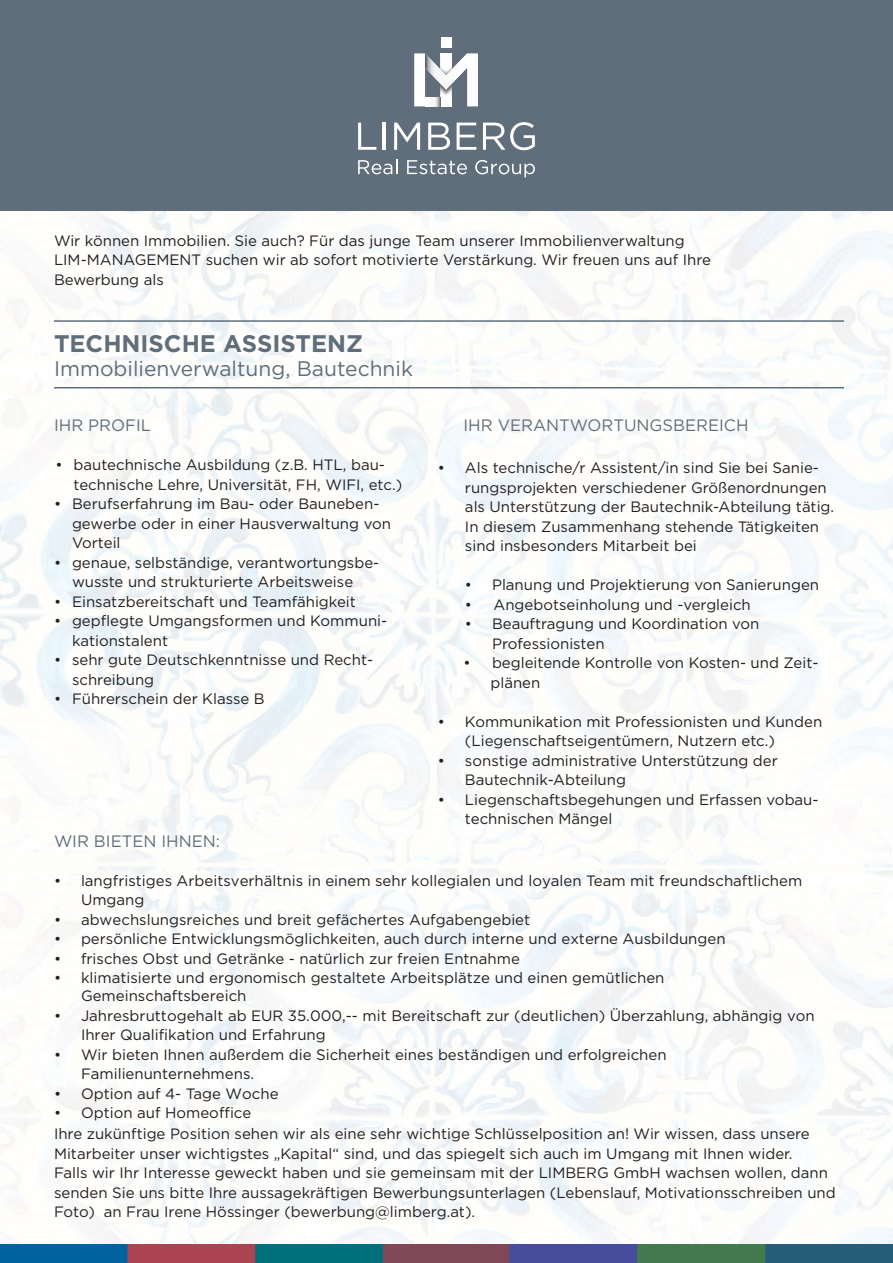
<style>
.page{position:relative;width:893px;height:1263px;background:#fff}
.page>*{position:absolute;margin:0;border:0;box-sizing:border-box;transform-origin:0 0}
.t1{font:700 24px "Gotham";color:#5f6e7a}
.t2{font:21px "Gotham";color:#5f6e7a}
.t3{font:16.5px "Gotham";color:#5f6e7a}
.t4{font:15px/19.5px "Gotham";color:#231f20}
</style>
<div class="page">
<img style="left:0;top:210px;width:893px;height:1053px">
<div style="left:0;top:0;width:893px;height:210px;background:#5f6e7a"></div>
<div style="left:441px;top:37px;width:10px;height:11px;background:#fff"></div>
<svg style="left:414px;top:53px;width:64px;height:53px"></svg>
<svg style="left:358px;top:123px;width:18px;height:27px"></svg>
<hr style="left:383px;top:123px;width:3px;height:27px;background:#fff">
<svg style="left:394px;top:123px;width:26px;height:27px"></svg>
<svg style="left:428px;top:123px;width:22px;height:27px"></svg>
<svg style="left:457px;top:123px;width:19px;height:27px"></svg>
<svg style="left:483px;top:122px;width:52px;height:28px"></svg>
<svg style="left:358px;top:160px;width:39px;height:14px"></svg>
<svg style="left:407px;top:160px;width:60px;height:14px"></svg>
<svg style="left:475px;top:160px;width:60px;height:17px"></svg>
<img style="left:0;top:1244px;width:893px;height:18px">
<hr style="left:54px;top:320px;width:790px;height:2px;background:#5f6e7a">
<hr style="left:54px;top:387px;width:790px;height:1px;background:#5f6e7a">
<p class="t4" style="left:54px;top:230px;width:658px">Wir können Immobilien. Sie auch? Für das junge Team unserer Immobilienverwaltung<br>LIM-MANAGEMENT suchen wir ab sofort motivierte Verstärkung. Wir freuen uns auf Ihre<br>Bewerbung als</p>
<h1 class="t1" style="left:54px;top:328px;width:311px">TECHNISCHE ASSISTENZ</h1>
<h2 class="t2" style="left:54px;top:355px;width:360px">Immobilienverwaltung, Bautechnik</h2>
<p class="t3" style="left:54px;top:415px;width:99px">IHR PROFIL</p>
<p class="t4" style="left:74px;top:455px;width:330px;text-indent:-18px">• bautechnische Ausbildung (z.B. HTL, bau&shy;technische Lehre, Universität, FH, WIFI, etc.)</p>
<p class="t4" style="left:72px;top:494px;width:320px;text-indent:-18px">• Berufserfahrung im Bau- oder Bauneben&shy;gewerbe oder in einer Hausverwaltung von<br>Vorteil</p>
<p class="t4" style="left:54px;top:552px;width:327px;text-align:center">• genaue, selbständige, verantwortungsbe&shy;wusste und strukturierte Arbeitsweise</p>
<p class="t4" style="left:54px;top:591px;width:303px">• Einsatzbereitschaft und Teamfähigkeit</p>
<p class="t4" style="left:72px;top:611px;width:317px;text-indent:-18px">• gepflegte Umgangsformen und Kommuni&shy;kationstalent</p>
<p class="t4" style="left:72px;top:650px;width:303px;text-indent:-18px">• sehr gute Deutschkenntnisse und Recht&shy;schreibung</p>
<p class="t4" style="left:54px;top:689px;width:212px">• Führerschein der Klasse B</p>
<p class="t3" style="left:463px;top:415px;width:287px">IHR VERANTWORTUNGSBEREICH</p>
<p class="t4" style="left:465px;top:458px;width:371px;text-indent:-27px">• Als technische/r Assistent/in sind Sie bei Sanie&shy;rungsprojekten verschiedener Größenordnungen als Unterstützung der Bautechnik-Abteilung tätig.<br>In diesem Zusammenhang stehende Tätigkeiten sind insbesonders Mitarbeit bei</p>
<p class="t4" style="left:465px;top:575px;width:356px">• Planung und Projektierung von Sanierungen</p>
<p class="t4" style="left:465px;top:594px;width:287px">• Angebotseinholung und -vergleich</p>
<p class="t4" style="left:492px;top:614px;width:269px;text-indent:-27px">• Beauftragung und Koordination von<br>Professionisten</p>
<p class="t4" style="left:490px;top:653px;width:330px;text-indent:-27px">• begleitende Kontrolle von Kosten- und Zeit&shy;plänen</p>
<p class="t4" style="left:465px;top:711px;width:359px;text-indent:-27px">• Kommunikation mit Professionisten und Kunden (Liegenschaftseigentümern, Nutzern etc.)</p>
<p class="t4" style="left:465px;top:750px;width:314px;text-indent:-27px">• sonstige administrative Unterstützung der<br>Bautechnik-Abteilung</p>
<p class="t4" style="left:465px;top:789px;width:355px;text-indent:-27px">• Liegenschaftsbegehungen und Erfassen vobau&shy;technischen Mängel</p>
<p class="t3" style="left:54px;top:830px;width:168px">WIR BIETEN IHNEN:</p>
<p class="t4" style="left:81px;top:870px;width:723px;text-indent:-27px">• langfristiges Arbeitsverhältnis in einem sehr kollegialen und loyalen Team mit freundschaftlichem<br>Umgang</p>
<p class="t4" style="left:54px;top:909px;width:478px">• abwechslungsreiches und breit gefächertes Aufgabengebiet</p>
<p class="t4" style="left:54px;top:929px;width:673px">• persönliche Entwicklungsmöglichkeiten, auch durch interne und externe Ausbildungen</p>
<p class="t4" style="left:54px;top:948px;width:467px">• frisches Obst und Getränke - natürlich zur freien Entnahme</p>
<p class="t4" style="left:81px;top:968px;width:585px;line-height:18px;text-indent:-27px">• klimatisierte und ergonomisch gestaltete Arbeitsplätze und einen gemütlichen<br>Gemeinschaftsbereich</p>
<p class="t4" style="left:81px;top:1005px;width:735px;text-indent:-27px">• Jahresbruttogehalt ab EUR 35.000,-- mit Bereitschaft zur (deutlichen) Überzahlung, abhängig von<br>Ihrer Qualifikation und Erfahrung</p>
<p class="t4" style="left:81px;top:1044px;width:587px;text-indent:-27px">• Wir bieten Ihnen außerdem die Sicherheit eines beständigen und erfolgreichen<br>Familienunternehmens.</p>
<p class="t4" style="left:54px;top:1083px;width:226px">• Option auf 4- Tage Woche</p>
<p class="t4" style="left:54px;top:1102px;width:757px;line-height:21.1px">• Option auf Homeoffice<br>Ihre zukünftige Position sehen wir als eine sehr wichtige Schlüsselposition an! Wir wissen, dass unsere</p>
<p class="t4" style="left:54px;top:1143px;width:783px">Mitarbeiter unser wichtigstes „Kapital“ sind, und das spiegelt sich auch im Umgang mit Ihnen wider.<br>Falls wir Ihr Interesse geweckt haben und sie gemeinsam mit der LIMBERG GmbH wachsen wollen, dann senden Sie uns bitte Ihre aussagekräftigen Bewerbungsunterlagen (Lebenslauf, Motivationsschreiben und Foto) an Frau Irene Hössinger (bewerbung@limberg.at).</p>
</div>
